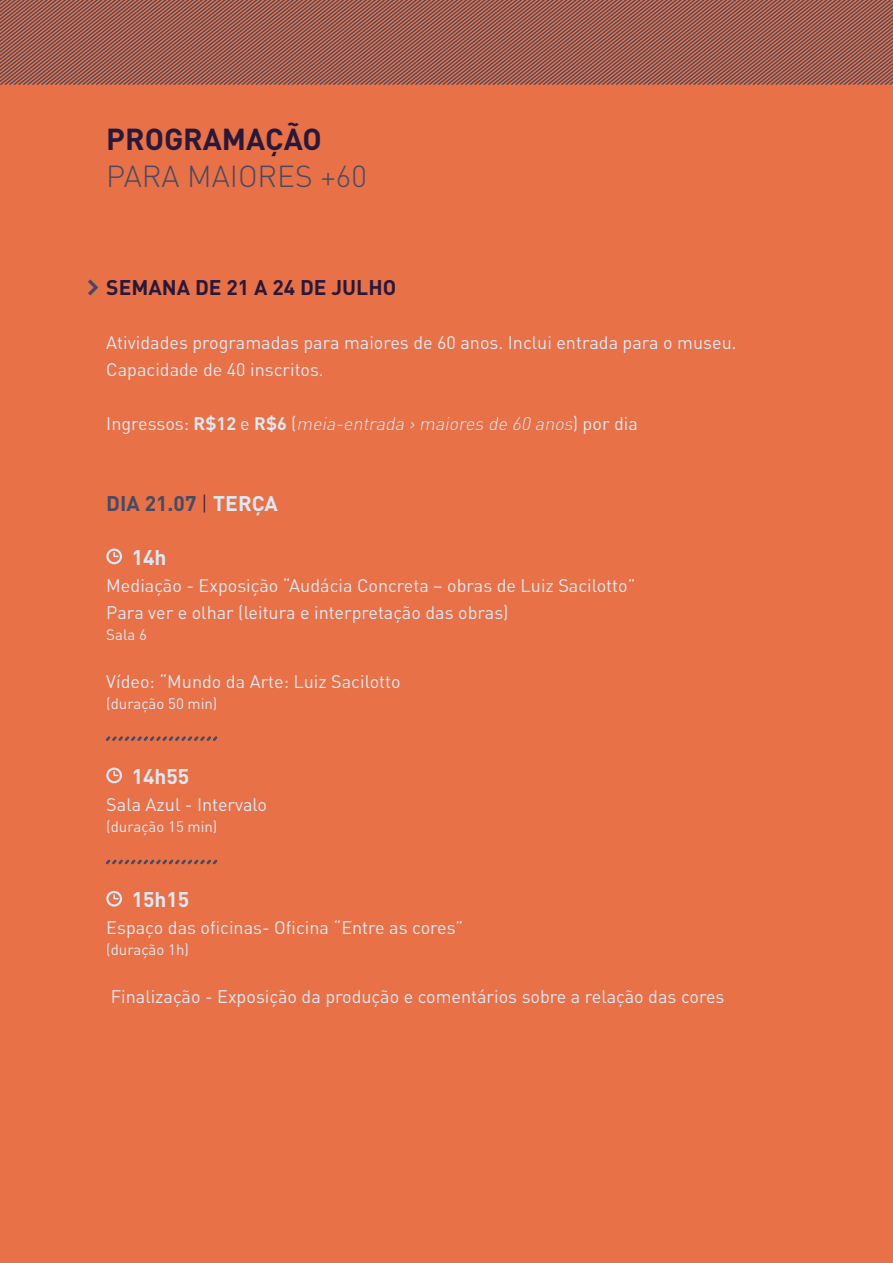
<style>
.page{position:relative;width:893px;height:1263px;background:#e87147}
.page>*{position:absolute;margin:0;border:0;box-sizing:border-box;transform-origin:0 0}
.t1{font:300 30px "DIN Pro";color:#484a61}
.t2{font:700 30px "DIN Pro";color:#2a1839}
.t3{font:700 21px "DIN Pro";color:#2a1839}
.t4{font:700 21px "DIN Pro";color:#484a61}
.t5{font:700 21px "DIN Pro";color:#dde8f3}
.t6{font:18px/27px "DIN Pro";color:#dde8f3}
.t7{font:italic 300 18px "DIN Pro";color:#dde8f3}
.t8{font:15px "DIN Pro";color:#dde8f3}
.s1{font-weight:400;font-style:normal}
.s2{font-weight:700;font-style:normal}
.s3{font-weight:300;color:#2a193a}
.s4{color:#dde8f3}
</style>
<div class="page">
<svg style="left:0;top:0;width:893px;height:85px"></svg>
<svg style="left:88px;top:279px;width:10px;height:17px"></svg>
<div style="left:106px;top:767px;width:16px;height:16px;border:2px solid #dbe8f5;border-radius:50%"></div>
<svg style="left:113px;top:770px;width:6px;height:7px"></svg>
<div style="left:106px;top:891px;width:16px;height:15px;border:2px solid #dbe8f5;border-radius:50%"></div>
<svg style="left:113px;top:893px;width:6px;height:7px"></svg>
<div style="left:106px;top:549px;width:16px;height:15px;border:2px solid #dbe8f5;border-radius:50%"></div>
<svg style="left:113px;top:551px;width:6px;height:7px"></svg>
<svg style="left:106px;top:736px;width:111px;height:5px"></svg>
<svg style="left:106px;top:860px;width:111px;height:4px"></svg>
<h1 class="t2" style="left:106px;top:119px;width:217px">PROGRAMAÇÃO</h1>
<h1 class="t1" style="left:106px;top:155px;width:262px">PARA MAIORES +60</h1>
<p class="t3" style="left:106px;top:273px;width:291px">SEMANA DE 21 A 24 DE JULHO</p>
<p class="t6" style="left:106px;top:328px;width:632px">Atividades programadas para maiores de 60 anos. Inclui entrada para o museu.<br>Capacidade de 40 inscritos.</p>
<p class="t7" style="left:106px;top:411px;width:533px"><span class="s1">I n g ress os :</span> <span class="s2">R$ 1 2</span> <span class="s1">e</span> <span class="s2">R$6</span> <span class="s1">(</span> meia-entrada ›maiores de 60 anos<span class="s1">) p o r d i a</span></p>
<p class="t4" style="left:106px;top:489px;width:173px">DIA 21.07 <span class="s3">|</span> <span class="s4">TERÇA</span></p>
<p class="t5" style="left:132px;top:543px;width:36px">14h</p>
<p class="t6" style="left:106px;top:571px;width:531px">Mediação - Exposição “Audácia Concreta – obras de Luiz Sacilotto”<br>Para ver e olhar (leitura e interpretação das obras)</p>
<p class="t8" style="left:106px;top:624px;width:42px">Sala 6</p>
<p class="t6" style="left:106px;top:667px;width:296px">Vídeo: “Mundo da Arte: Luiz Sacilotto</p>
<p class="t8" style="left:106px;top:693px;width:113px">(duração 50 min)</p>
<p class="t5" style="left:132px;top:762px;width:59px">14h55</p>
<p class="t6" style="left:106px;top:790px;width:162px">Sala Azul - Intervalo</p>
<p class="t8" style="left:106px;top:816px;width:113px">(duração 15 min)</p>
<p class="t5" style="left:132px;top:885px;width:59px">15h15</p>
<p class="t6" style="left:106px;top:913px;width:359px">Espaço das oficinas- Oficina “Entre as cores”</p>
<p class="t8" style="left:106px;top:939px;width:84px">(duração 1h)</p>
<p class="t6" style="left:111px;top:982px;width:615px">Finalização - Exposição da produção e comentários sobre a relação das cores</p>
</div>
